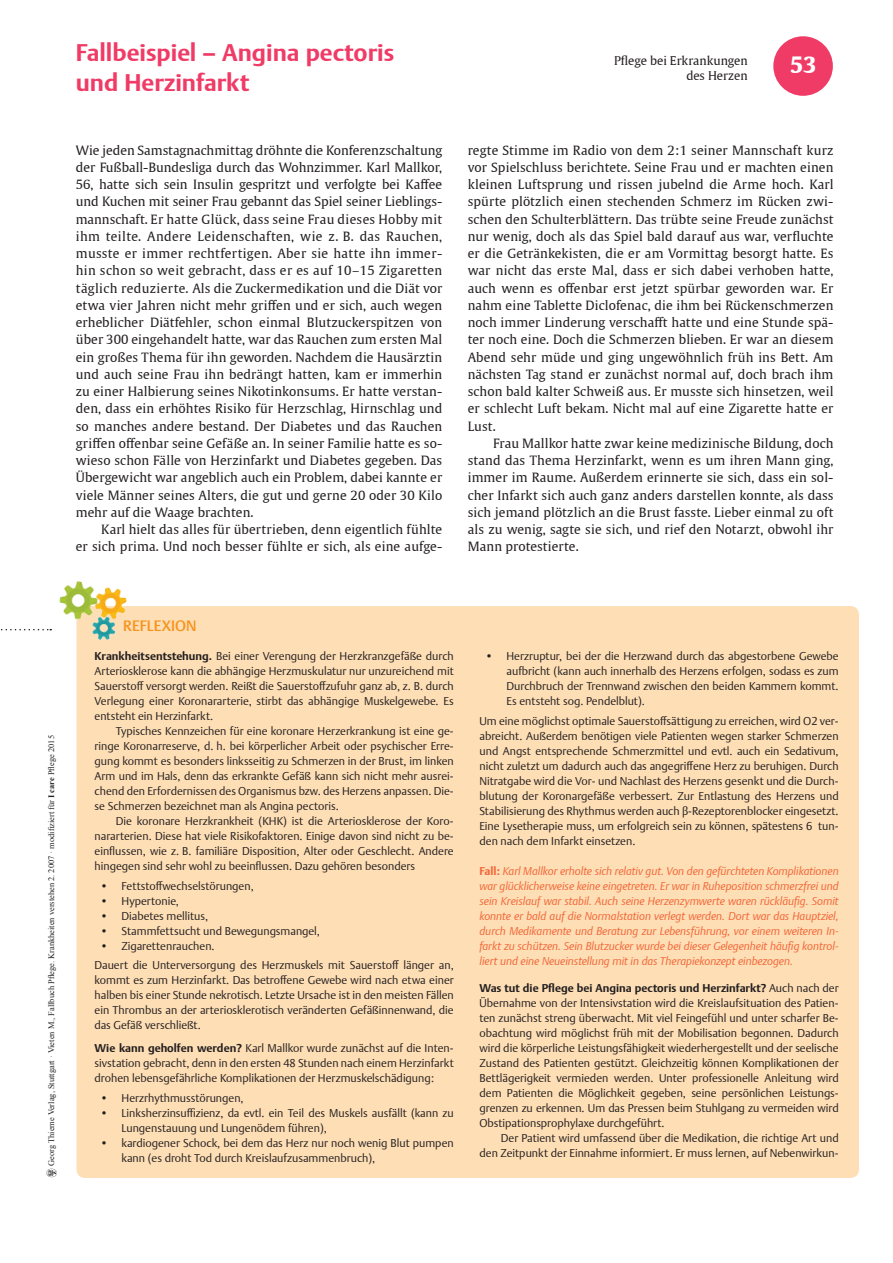
<style>
.page{position:relative;width:893px;height:1263px;background:#fff}
.page>*{position:absolute;margin:0;border:0;box-sizing:border-box;transform-origin:0 0}
.t1{font:700 24px/30px "Thieme Argo 2011";color:#ef3b66}
.t2{font:700 22.5px "Thieme Gulliver 2011";color:#fff}
.t3{font:500 15px "Thieme Argo 2011";color:#f7931d}
.t4{font:12.75px/17.2px "Thieme Gulliver 2008";letter-spacing:.01em;color:#231f20;text-align:justify}
.t5{font:12.75px/17.2px "Thieme Gulliver 2011";letter-spacing:.03em;color:#231f20;text-align:justify}
.t6{font:12px/14.4px "Thieme Gulliver 2011";color:#231f20;text-align:right}
.t7{font:300 11.25px/15px "Thieme Argo 2011";color:#231f20;text-align:justify}
.t8{font:italic 300 11.25px/15px "Thieme Argo 2011";color:#f26537;text-align:justify}
.t9{font:8.4px "Times New Roman";color:#231f20}
.s1{font-family:"Thieme Gulliver 2011"}
.s2{font-weight:700}
.s3{font-weight:700;font-style:normal}
</style>
<div class="page">
<img style="left:46px;top:1168px;width:11px;height:10px">
<svg style="left:1px;top:629px;width:49px;height:1px"></svg>
<div style="left:77px;top:606px;width:782px;height:572px;background:#fedeb5;border-radius:9px"></div>
<div style="left:773px;top:36px;width:60px;height:60px;background:#ef3b66;border-radius:50%"></div>
<img style="left:50px;top:581px;width:77px;height:70px">
<h1 class="t1" style="left:76px;top:38px;width:320px">Fallbeispiel – Angina pectoris und Herzinfarkt</h1>
<p class="t5" style="left:76px;top:141px;width:368px">Wie jeden Samstagnachmittag dröhnte die Konferenzschaltung der Fußball-Bundesliga durch das Wohnzimmer. Karl Mallkor, 56, hatte sich sein Insulin gespritzt und verfolgte bei Kaffee und Kuchen mit seiner Frau gebannt das Spiel seiner Lieblings&shy;mannschaft. Er hatte Glück, dass seine Frau dieses Hobby mit ihm teilte. Andere Leidenschaften, wie z. B. das Rauchen, musste er immer rechtfertigen. Aber sie hatte ihn immer&shy;hin schon so weit gebracht, dass er es auf 10–15 Zigaretten</p>
<p class="t4" style="left:76px;top:279px;width:368px"><span class="s1">täglich reduzierte.</span> Als die Zuckermedikation und die Diät vor etwa vier Jahren nicht mehr griffen und er sich, auch wegen erheblicher Diätfehler, schon einmal Blutzuckerspitzen von über 300 eingehandelt hatte, war das Rauchen zum ersten Mal ein großes Thema für ihn geworden. Nachdem die Hausärztin und auch seine Frau ihn bedrängt hatten, kam er immerhin zu einer Halbierung seines Nikotinkonsums. Er hatte verstan&shy;den, dass ein erhöhtes Risiko für Herzschlag, Hirnschlag und so manches andere bestand. Der Diabetes und das Rauchen griffen offenbar seine Gefäße an. In seiner Familie hatte es so&shy;wieso schon Fälle von Herzinfarkt und Diabetes gegeben. Das Übergewicht war angeblich auch ein Problem, dabei kannte er viele Männer seines Alters, die gut und gerne 20 oder 30 Kilo mehr auf die Waage brachten.</p>
<p class="t4" style="left:76px;top:520px;width:368px;text-align:right">Karl hielt das alles für übertrieben, denn eigentlich fühlte<br>er sich prima. Und noch besser fühlte er sich, als eine aufge-</p>
<p class="t6" style="left:614px;top:53px;width:135px">Pflege bei Erkrankungen des Herzen</p>
<h2 class="t2" style="left:790px;top:47px;width:28px">53</h2>
<p class="t4" style="left:468px;top:141px;width:367px">regte Stimme im Radio von dem 2:1 seiner Mannschaft kurz vor Spielschluss berichtete. Seine Frau und er machten einen kleinen Luftsprung und rissen jubelnd die Arme hoch. Karl spürte plötzlich einen stechenden Schmerz im Rücken zwi&shy;schen den Schulterblättern. Das trübte seine Freude zunächst nur wenig, doch als das Spiel bald darauf aus war, verfluchte er die Getränkekisten, die er am Vormittag besorgt hatte. Es war nicht das erste Mal, dass er sich dabei verhoben hatte, auch wenn es offenbar erst jetzt spürbar geworden war. Er nahm eine Tablette Diclofenac, die ihm bei Rückenschmerzen noch immer Linderung verschafft hatte und eine Stunde spä&shy;ter noch eine. Doch die Schmerzen blieben. Er war an diesem Abend sehr müde und ging ungewöhnlich früh ins Bett. Am nächsten Tag stand er zunächst normal auf, doch brach ihm schon bald kalter Schweiß aus. Er musste sich hinsetzen, weil er schlecht Luft bekam. Nicht mal auf eine Zigarette hatte er Lust.</p>
<p class="t4" style="left:468px;top:434px;width:367px;text-indent:26px">Frau Mallkor hatte zwar keine medizinische Bildung, doch stand das Thema Herzinfarkt, wenn es um ihren Mann ging, immer im Raume. Außerdem erinnerte sie sich, dass ein sol&shy;cher Infarkt sich auch ganz anders darstellen konnte, als dass sich jemand plötzlich an die Brust fasste. Lieber einmal zu oft als zu wenig, sagte sie sich, und rief den Notarzt, obwohl ihr Mann protestierte.</p>
<p class="t9" style="left:46px;top:1166px;width:432px;rotate:-90deg">Georg Thieme Verlag, Stuttgart · Vieten M., Fallbuch Pflege. Krankheiten verstehen 2. 2007 · modifiziert für <span class="s2">I care</span> Pflege 2015</p>
<h3 class="t3" style="left:123px;top:615px;width:75px">REFLEXION</h3>
<p class="t7" style="left:95px;top:649px;width:361px"><span class="s2">Krankheitsentstehung.</span> Bei einer Verengung der Herzkranzgefäße durch Arteriosklerose kann die abhängige Herzmuskulatur nur unzureichend mit Sauerstoff versorgt werden. Reißt die Sauerstoffzufuhr ganz ab, z. B. durch Verlegung einer Koronararterie, stirbt das abhängige Muskelgewebe. Es entsteht ein Herzinfarkt.</p>
<p class="t7" style="left:95px;top:724px;width:361px;text-indent:21px">Typisches Kennzeichen für eine koronare Herzerkrankung ist eine ge&shy;ringe Koronarreserve, d. h. bei körperlicher Arbeit oder psychischer Erre&shy;gung kommt es besonders linksseitig zu Schmerzen in der Brust, im linken Arm und im Hals, denn das erkrankte Gefäß kann sich nicht mehr ausrei&shy;chend den Erfordernissen des Organismus bzw. des Herzens anpassen. Die&shy;se Schmerzen bezeichnet man als Angina pectoris.</p>
<p class="t7" style="left:95px;top:814px;width:361px;text-indent:21px">Die koronare Herzkrankheit (KHK) ist die Arteriosklerose der Koro&shy;nararterien. Diese hat viele Risikofaktoren. Einige davon sind nicht zu be&shy;einflussen, wie z. B. familiäre Disposition, Alter oder Geschlecht. Andere hingegen sind sehr wohl zu beeinflussen. Dazu gehören besonders</p>
<p class="t7" style="left:100px;top:878px;width:155px">• Fettstoffwechselstörungen,</p>
<p class="t7" style="left:100px;top:893px;width:80px">• Hypertonie,</p>
<p class="t7" style="left:100px;top:908px;width:109px">• Diabetes mellitus,</p>
<p class="t7" style="left:100px;top:923px;width:221px">• Stammfettsucht und Bewegungsmangel,</p>
<p class="t7" style="left:95px;top:936px;width:361px;line-height:19.2px;text-indent:6px">• Zigarettenrauchen.<br>Dauert die Unterversorgung des Herzmuskels mit Sauerstoff länger an,</p>
<p class="t7" style="left:95px;top:972px;width:361px">kommt es zum Herzinfarkt. Das betroffene Gewebe wird nach etwa einer halben bis einer Stunde nekrotisch. Letzte Ursache ist in den meisten Fällen ein Thrombus an der arteriosklerotisch veränderten Gefäßinnenwand, die das Gefäß verschließt.</p>
<p class="t7" style="left:95px;top:1040px;width:361px"><span class="s2">Wie kann geholfen werden?</span> Karl Mallkor wurde zunächst auf die Inten&shy;sivstation gebracht, denn in den ersten 48 Stunden nach einem Herzinfarkt drohen lebensgefährliche Komplikationen der Herzmuskelschädigung:</p>
<p class="t7" style="left:100px;top:1090px;width:145px">• Herzrhythmusstörungen,</p>
<p class="t7" style="left:122px;top:1105px;width:334px;text-indent:-21px">• Linksherzinsuffizienz, da evtl. ein Teil des Muskels ausfällt (kann zu<br>Lungenstauung und Lungenödem führen),</p>
<p class="t7" style="left:122px;top:1135px;width:334px;text-indent:-21px">• kardiogener Schock, bei dem das Herz nur noch wenig Blut pumpen kann (es droht Tod durch Kreislaufzusammenbruch),</p>
<p class="t7" style="left:506px;top:648px;width:334px;text-indent:-21px">• Herzruptur, bei der die Herzwand durch das abgestorbene Gewebe aufbricht (kann auch innerhalb des Herzens erfolgen, sodass es zum Durchbruch der Trennwand zwischen den beiden Kammern kommt.<br>Es entsteht sog. Pendelblut).</p>
<p class="t7" style="left:479px;top:713px;width:361px">Um eine möglichst optimale Sauerstoffsättigung zu erreichen, wird O2 ver&shy;abreicht. Außerdem benötigen viele Patienten wegen starker Schmerzen und Angst entsprechende Schmerzmittel und evtl. auch ein Sedativum, nicht zuletzt um dadurch auch das angegriffene Herz zu beruhigen. Durch Nitratgabe wird die Vor- und Nachlast des Herzens gesenkt und die Durch&shy;blutung der Koronargefäße verbessert. Zur Entlastung des Herzens und Stabilisierung des Rhythmus werden auch β-Rezeptorenblocker eingesetzt.<br>Eine Lysetherapie muss, um erfolgreich sein zu können, spätestens 6 tun&shy;den nach dem Infarkt einsetzen.</p>
<p class="t8" style="left:479px;top:863px;width:361px"><span class="s3">Fall:</span> Karl Mallkor erholte sich relativ gut. Von den gefürchteten Komplikationen war glücklicherweise keine eingetreten. Er war in Ruheposition schmerzfrei und sein Kreislauf war stabil. Auch seine Herzenzymwerte waren rückläufig. Somit konnte er bald auf die Normalstation verlegt werden. Dort war das Hauptziel, durch Medikamente und Beratung zur Lebensführung, vor einem weiteren In&shy;farkt zu schützen. Sein Blutzucker wurde bei dieser Gelegenheit häufig kontrol&shy;liert und eine Neueinstellung mit in das Therapiekonzept einbezogen.</p>
<p class="t7" style="left:479px;top:980px;width:361px"><span class="s2">Was tut die Pflege bei Angina pectoris und Herzinfarkt?</span> Auch nach der Übernahme von der Intensivstation wird die Kreislaufsituation des Patien&shy;ten zunächst streng überwacht. Mit viel Feingefühl und unter scharfer Be&shy;obachtung wird möglichst früh mit der Mobilisation begonnen. Dadurch wird die körperliche Leistungsfähigkeit wiederhergestellt und der seelische Zustand des Patienten gestützt. Gleichzeitig können Komplikationen der Bettlägerigkeit vermieden werden. Unter professionelle Anleitung wird dem Patienten die Möglichkeit gegeben, seine persönlichen Leistungs&shy;grenzen zu erkennen. Um das Pressen beim Stuhlgang zu vermeiden wird Obstipationsprophylaxe durchgeführt.</p>
<p class="t7" style="left:479px;top:1130px;width:361px;text-align:right">Der Patient wird umfassend über die Medikation, die richtige Art und den Zeitpunkt der Einnahme informiert. Er muss lernen, auf Nebenwirkun-</p>
</div>
